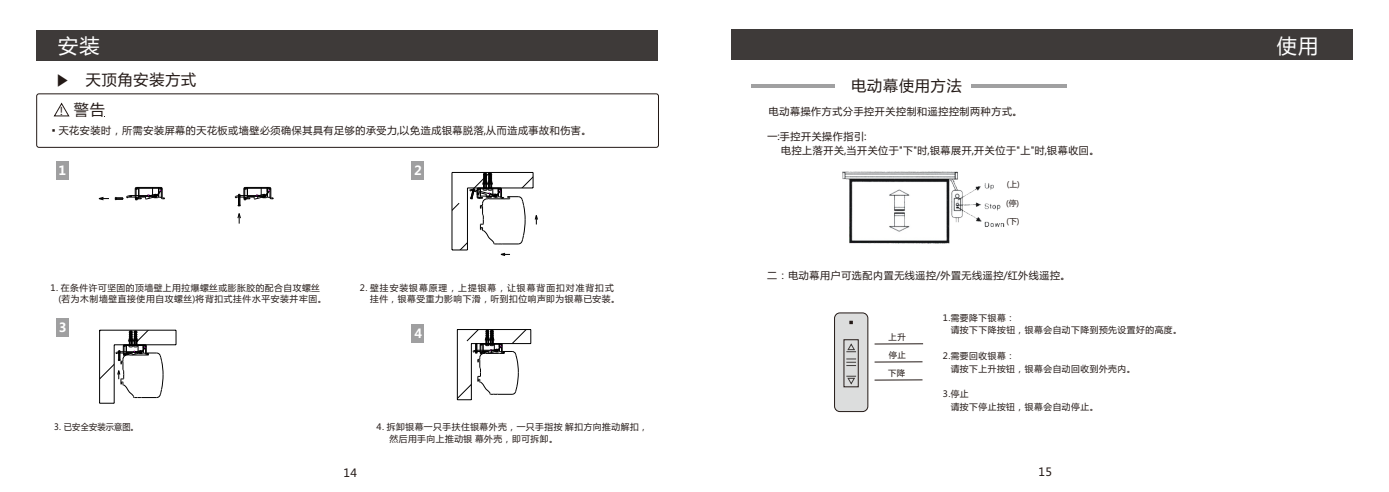
<style>
.page{position:relative;width:1389px;height:492px;background:#fff}
.page>*{position:absolute;margin:0;border:0;box-sizing:border-box;transform-origin:0 0}
.t1{font:20px "Microsoft Ya Hei";color:#fff}
.t2{font:15px "Microsoft Ya Hei";letter-spacing:.06em;color:#231916}
.t3{font:700 12.5px "Microsoft Ya Hei";color:#fff}
.t4{font:11.25px "Microsoft Ya Hei";color:#231916}
.t5{font:10px/14.4px "Microsoft Ya Hei";letter-spacing:.06em;color:#231916}
.t6{font:8.75px/11.5px "Microsoft Ya Hei";letter-spacing:.06em;color:#231916}
.t7{font:8.75px "Microsoft Ya Hei";letter-spacing:.03em;color:#231916;scale:.93 1}
.t8{font:8.38px/17.9px "Microsoft Ya Hei";color:#231916}
.t9{font:7.88px "Microsoft Ya Hei";color:#231916}
.s1{font-family:"Malgun Gothic";font-weight:700}
.s2{font-size:10.75px}
</style>
<div class="page">
<div style="left:36px;top:30px;width:621px;height:31px;background:#3e3a39"></div>
<div style="left:36px;top:93px;width:623px;height:54px;border:1px solid #231916;border-radius:2px"></div>
<svg style="left:53px;top:102px;width:17px;height:15px"></svg>
<div style="left:56px;top:160px;width:12px;height:19px;background:#9f9fa0"></div>
<div style="left:411px;top:161px;width:12px;height:19px;background:#9f9fa0"></div>
<div style="left:56px;top:318px;width:13px;height:19px;background:#9f9fa0"></div>
<div style="left:411px;top:323px;width:13px;height:19px;background:#9f9fa0"></div>
<svg style="left:235px;top:187px;width:39px;height:20px"></svg>
<svg style="left:115px;top:187px;width:50px;height:13px"></svg>
<svg style="left:99px;top:197px;width:10px;height:3px"></svg>
<svg style="left:237px;top:213px;width:4px;height:10px"></svg>
<svg style="left:452px;top:172px;width:86px;height:83px"></svg>
<hr style="left:100px;top:329px;width:76px;height:1px;background:#000">
<hr style="left:99px;top:330px;width:1px;height:72px;background:#000">
<svg style="left:100px;top:330px;width:77px;height:73px"></svg>
<svg style="left:457px;top:329px;width:74px;height:71px"></svg>
<div style="left:730px;top:29px;width:622px;height:31px;background:#3e3a39"></div>
<img style="left:842px;top:171px;width:163px;height:73px">
<hr style="left:874px;top:343px;width:49px;height:1px;background:#231916">
<hr style="left:874px;top:361px;width:48px;height:1px;background:#231916">
<hr style="left:874px;top:379px;width:48px;height:1px;background:#231916">
<hr style="left:751px;top:84px;width:83px;height:3px;background:#a0a0a1">
<hr style="left:971px;top:84px;width:96px;height:4px;background:#a0a0a1">
<div style="left:834px;top:312px;width:34px;height:99px;background:#dcdddd;border:1px solid #231916;border-radius:5px"></div>
<svg style="left:846px;top:358px;width:10px;height:8px"></svg>
<svg style="left:846px;top:343px;width:10px;height:9px"></svg>
<svg style="left:846px;top:375px;width:10px;height:9px"></svg>
<h1 class="t1" style="left:58px;top:37px;width:43px">安装</h1>
<h2 class="t2" style="left:55px;top:72px;width:143px"><span class="s1">▶</span> 天顶角安装方式</h2>
<h2 class="t2" style="left:60px;top:103px;width:46px"><span class="s2">!</span> 警告</h2>
<p class="t5" style="left:52px;top:124px;width:541px">▪ 天花安装时，所需安装屏幕的天花板或墙壁必须确保其具有足够的承受力,以免造成银幕脱落,从而造成事故和伤害。</p>
<h3 class="t3" style="left:59px;top:164px;width:9px">1</h3>
<h3 class="t3" style="left:414px;top:164px;width:9px">2</h3>
<p class="t6" style="left:58px;top:282px;width:270px;text-indent:-8px">1. 在条件许可坚固的顶墙壁上用拉爆螺丝或膨胀胶的配合自攻螺丝<br>(若为木制墙壁直接使用自攻螺丝)将背扣式挂件水平安装并牢固。</p>
<p class="t6" style="left:370px;top:282px;width:251px;text-indent:-10px">2. 壁挂安装银幕原理，上提银幕，让银幕背面扣对准背扣式挂件，银幕受重力影响下滑，听到扣位响声即为银幕已安装。</p>
<h3 class="t3" style="left:59px;top:322px;width:9px">3</h3>
<h3 class="t3" style="left:414px;top:327px;width:9px">4</h3>
<p class="t7" style="left:54px;top:422px;width:92px">3. 已安全安装示意图。</p>
<p class="t6" style="left:389px;top:421px;width:260px;text-indent:-13px">4. 拆卸银幕一只手扶住银幕外壳，一只手指按 解扣方向推动解扣，然后用手向上推动银 幕外壳，即可拆卸。</p>
<p class="t4" style="left:343px;top:467px;width:15px">14</p>
<h2 class="t2" style="left:851px;top:79px;width:112px">电动幕使用方法</h2>
<p class="t5" style="left:769px;top:105px;width:255px">电动幕操作方式分手控开关控制和遥控控制两种方式。</p>
<p class="t5" style="left:781px;top:130px;width:320px;text-indent:-14px">一:手控开关操作指引:<br>电控上落开关,当开关位于"下"时,银幕展开,开关位于"上"时,银幕收回。</p>
<p class="t9" style="left:1006px;top:180px;width:15px">(上)</p>
<p class="t9" style="left:1006px;top:199px;width:15px">(停)</p>
<p class="t9" style="left:1006px;top:217px;width:15px">(下)</p>
<p class="t5" style="left:767px;top:269px;width:305px">二：电动幕用户可选配内置无线遥控/外置无线遥控/红外线遥控。</p>
<p class="t8" style="left:888px;top:328px;width:19px">上升</p>
<p class="t8" style="left:888px;top:346px;width:19px">停止下降</p>
<p class="t6" style="left:950px;top:311px;width:233px;line-height:12.8px;text-indent:-8px">1.需要降下银幕：<br>请按下下降按钮，银幕会自动下降到预先设置好的高度。</p>
<p class="t6" style="left:950px;top:349px;width:186px;line-height:12.8px;text-indent:-8px">2.需要回收银幕：<br>请按下上升按钮，银幕会自动回收到外壳内。</p>
<p class="t6" style="left:950px;top:388px;width:149px;line-height:12.8px;text-indent:-8px">3.停止<br>请按下停止按钮，银幕会自动停止。</p>
<p class="t4" style="left:1038px;top:466px;width:15px">15</p>
<h1 class="t1" style="left:1276px;top:37px;width:43px">使用</h1>
</div>
